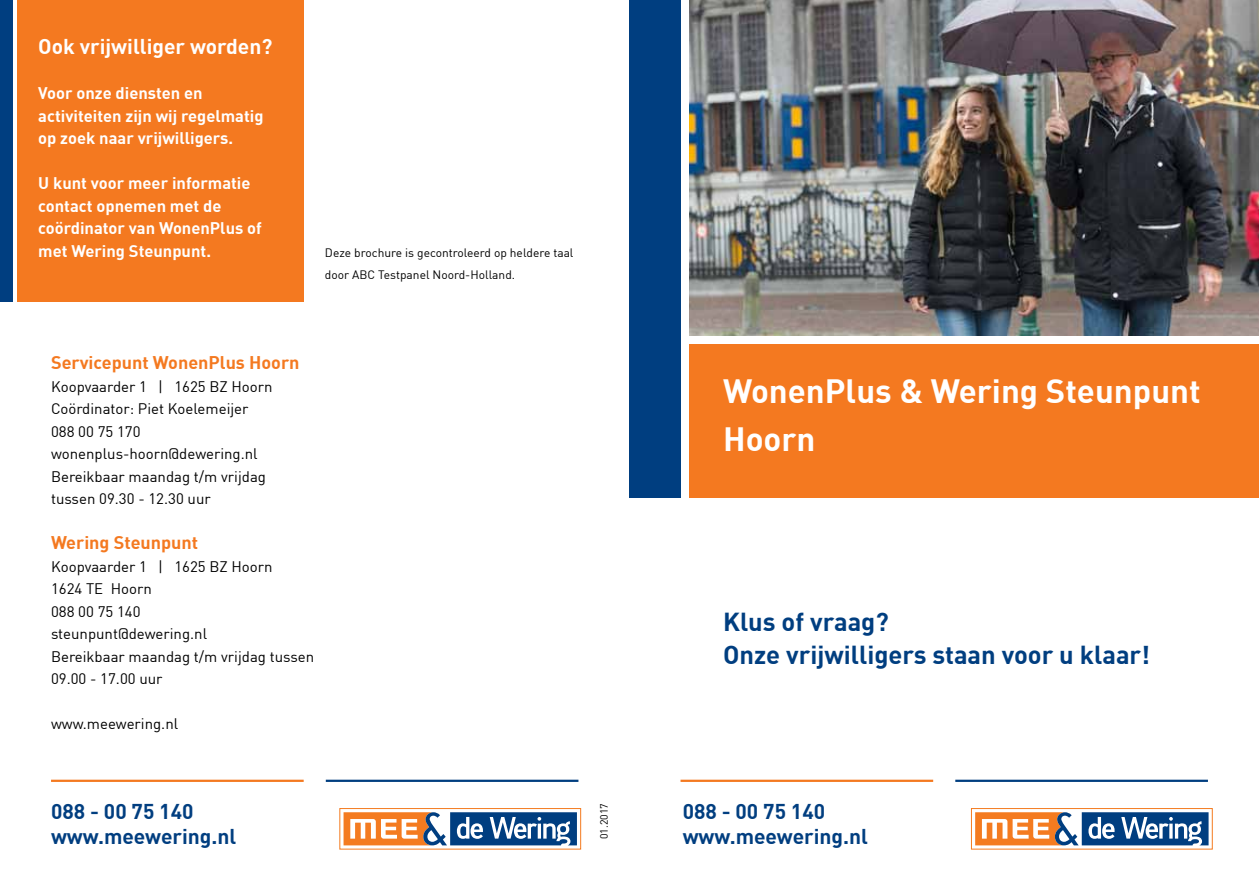
<style>
.page{position:relative;width:1259px;height:893px;background:#fff}
.page>*{position:absolute;margin:0;border:0;box-sizing:border-box;transform-origin:0 0}
.t1{font:700 33px/48px "DIN";color:#fff}
.t2{font:700 25.5px/33px "DIN";color:#003e80}
.t3{font:700 21px/25.2px "DIN";color:#013e80}
.t4{font:700 21px "DIN";color:#fff}
.t5{font:700 18px "DIN";color:#f47920}
.t6{font:700 16.5px/22.5px "DIN";color:#fff}
.t7{font:15px/22.5px "DIN";color:#000}
.t8{font:12px/22.5px "DIN";color:#000}
.t9{font:10.5px "DIN";color:#000}
</style>
<div class="page">
<div style="left:689px;top:344px;width:570px;height:153px;background:#f47920"></div>
<hr style="left:680px;top:780px;width:253px;height:2px;background:#f47920">
<hr style="left:51px;top:780px;width:253px;height:2px;background:#f47920">
<hr style="left:955px;top:780px;width:253px;height:2px;background:#003e80">
<hr style="left:326px;top:780px;width:252px;height:2px;background:#003e80">
<div style="left:629px;top:0;width:51px;height:497px;background:#003e80"></div>
<div style="left:971px;top:808px;width:241px;height:41px;background:linear-gradient(to right,#fff,#fff)"></div>
<div style="left:971px;top:808px;width:241px;height:41px;border:1px solid #f47b20"></div>
<svg style="left:975px;top:812px;width:233px;height:33px"></svg>
<div style="left:340px;top:808px;width:240px;height:41px;background:linear-gradient(to right,#fff,#fff)"></div>
<div style="left:339px;top:808px;width:242px;height:41px;border:1px solid #f47b20"></div>
<svg style="left:343px;top:812px;width:234px;height:33px"></svg>
<img style="left:689px;top:0;width:570px;height:336px">
<div style="left:17px;top:0;width:287px;height:302px;background:#f47920"></div>
<div style="left:0;top:0;width:13px;height:302px;background:#003e80"></div>
<h3 class="t4" style="left:38px;top:33px;width:236px">Ook vrijwilliger worden?</h3>
<p class="t6" style="left:38px;top:81px;width:227px">Voor onze diensten en activiteiten zijn wij regelmatig op zoek naar vrijwilligers.</p>
<p class="t6" style="left:38px;top:171px;width:225px">U kunt voor meer informatie contact opnemen met de coördinator van WonenPlus of met Wering Steunpunt.</p>
<p class="t8" style="left:325px;top:241px;width:250px">Deze brochure is gecontroleerd op heldere taal door ABC Testpanel Noord-Holland.</p>
<p class="t5" style="left:51px;top:351px;width:250px">Servicepunt WonenPlus Hoorn</p>
<p class="t7" style="left:51px;top:375px;width:223px">Koopvaarder 1 | 1625 BZ Hoorn<br>Coördinator: Piet Koelemeijer<br>088 00 75 170 wonenplus-hoorn@dewering.nl<br>Bereikbaar maandag t/m vrijdag tussen 09.30 - 12.30 uur</p>
<p class="t5" style="left:51px;top:531px;width:149px">Wering Steunpunt</p>
<p class="t7" style="left:51px;top:555px;width:265px">Koopvaarder 1 | 1625 BZ Hoorn<br>1624 TE Hoorn<br>088 00 75 140<br>steunpunt@dewering.nl<br>Bereikbaar maandag t/m vrijdag tussen<br>09.00 - 17.00 uur</p>
<p class="t7" style="left:51px;top:712px;width:129px">www.meewering.nl</p>
<h3 class="t3" style="left:51px;top:798px;width:187px">088 - 00 75 140 www.meewering.nl</h3>
<h1 class="t1" style="left:723px;top:366px;width:479px">WonenPlus &amp; Wering Steunpunt<br>Hoorn</h1>
<h2 class="t2" style="left:723px;top:604px;width:428px">Klus of vraag?<br>Onze vrijwilligers staan voor u klaar!</h2>
<p class="t9" style="left:597px;top:839px;width:37px;rotate:-90deg">01.2017</p>
<h3 class="t3" style="left:682px;top:798px;width:187px">088 - 00 75 140 www.meewering.nl</h3>
</div>
